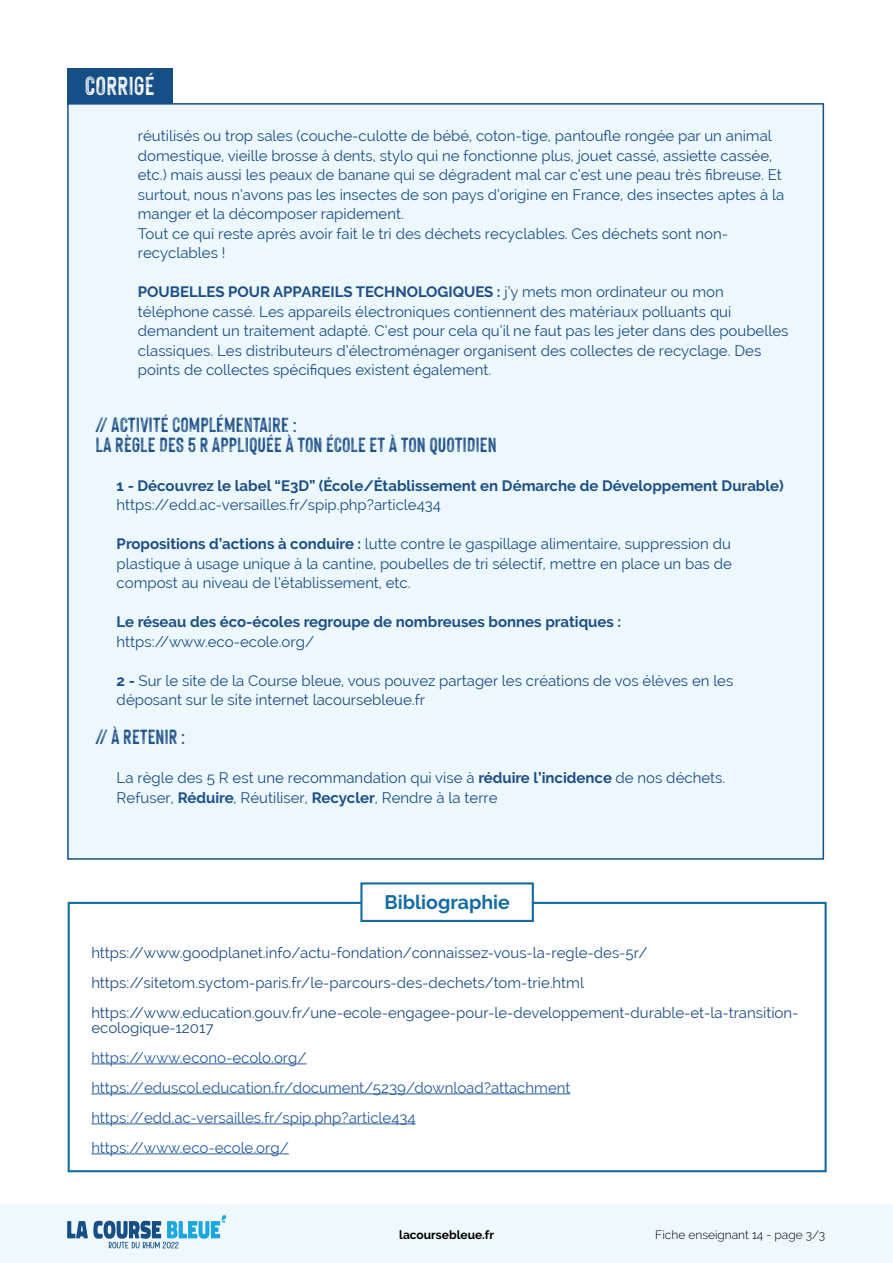
<style>
.page{position:relative;width:893px;height:1263px;background:#fff}
.page>*{position:absolute;margin:0;border:0;box-sizing:border-box;transform-origin:0 0}
.t1{font:28.5px "Hackney Vector";color:#fff}
.t2{font:22.5px/19.5px "Hackney Vector";color:#1d4e85}
.t3{font:700 19.5px "Raleway";color:#146ca0}
.t4{font:15px/19.5px "Raleway";color:#1d4e85}
.t5{font:15px/30px "Raleway";color:#275b9b}
.t6{font:700 15px "Raleway";color:#1d4e85}
.t7{font:300 12px "Raleway";color:#000}
.t8{font:700 12px "Raleway";color:#000}
.s1{font-weight:700}
</style>
<div class="page">
<div style="left:0;top:1205px;width:893px;height:58px;background:#eff8fd"></div>
<svg style="left:67px;top:1215px;width:159px;height:33px"></svg>
<div style="left:67px;top:103px;width:757px;height:757px;background:#ecf8fd;border:2px solid #164f85"></div>
<div style="left:67px;top:68px;width:106px;height:35px;background:#164f85"></div>
<div style="left:68px;top:902px;width:759px;height:270px;border:2px solid #146ca0"></div>
<hr style="left:91px;top:1063px;width:216px;height:1px;background:#275b9b">
<hr style="left:91px;top:1093px;width:479px;height:1px;background:#275b9b">
<hr style="left:91px;top:1123px;width:325px;height:1px;background:#275b9b">
<hr style="left:91px;top:1153px;width:198px;height:1px;background:#275b9b">
<div style="left:361px;top:883px;width:172px;height:38px;background:#fff"></div>
<div style="left:360px;top:882px;width:174px;height:40px;border:2px solid #146ca0"></div>
<h1 class="t1" style="left:85px;top:70px;width:71px">CORRIGÉ</h1>
<p class="t4" style="left:138px;top:126px;width:648px">réutilisés ou trop sales (couche-culotte de bébé, coton-tige, pantoufle rongée par un animal domestique, vieille brosse à dents, stylo qui ne fonctionne plus, jouet cassé, assiette cassée, etc.) mais aussi les peaux de banane qui se dégradent mal car c’est une peau très fibreuse. Et surtout, nous n’avons pas les insectes de son pays d’origine en France, des insectes aptes à la manger et la décomposer rapidement.<br>Tout ce qui reste après avoir fait le tri des déchets recyclables. Ces déchets sont non&shy;recyclables !</p>
<p class="t4" style="left:138px;top:282px;width:652px"><span class="s1">POUBELLES POUR APPAREILS TECHNOLOGIQUES :</span> j’y mets mon ordinateur ou mon téléphone cassé. Les appareils électroniques contiennent des matériaux polluants qui demandent un traitement adapté. C’est pour cela qu’il ne faut pas les jeter dans des poubelles classiques. Les distributeurs d’électroménager organisent des collectes de recyclage. Des points de collectes spécifiques existent également.</p>
<h2 class="t2" style="left:95px;top:415px;width:403px">// ACTIVITÉ COMPLÉMENTAIRE :<br>LA RÈGLE DES 5 R APPLIQUÉE À TON ÉCOLE ET À TON QUOTIDIEN</h2>
<p class="t6" style="left:117px;top:477px;width:668px">1 - Découvrez le label “E3D” (École/Établissement en Démarche de Développement Durable)</p>
<p class="t4" style="left:117px;top:495px;width:326px">https://edd.ac-versailles.fr/spip.php?article434</p>
<p class="t4" style="left:117px;top:534px;width:617px;text-align:justify"><span class="s1">Propositions d’actions à conduire :</span> lutte contre le gaspillage alimentaire, suppression du plastique à usage unique à la cantine, poubelles de tri sélectif, mettre en place un bas de compost au niveau de l’établissement, etc.</p>
<p class="t6" style="left:117px;top:614px;width:506px">Le réseau des éco-écoles regroupe de nombreuses bonnes pratiques :</p>
<p class="t4" style="left:117px;top:632px;width:199px">https://www.eco-ecole.org/</p>
<p class="t4" style="left:117px;top:671px;width:618px"><span class="s1">2 -</span> Sur le site de la Course bleue, vous pouvez partager les créations de vos élèves en les déposant sur le site internet lacoursebleue.fr</p>
<h2 class="t2" style="left:95px;top:727px;width:91px">// À RETENIR :</h2>
<p class="t4" style="left:117px;top:768px;width:610px">La règle des 5 R est une recommandation qui vise à <span class="s1">réduire l’incidence</span> de nos déchets.<br>Refuser, <span class="s1">Réduire</span>, Réutiliser, <span class="s1">Recycler</span>, Rendre à la terre</p>
<h3 class="t3" style="left:384px;top:891px;width:127px">Bibliographie</h3>
<p class="t4" style="left:91px;top:937px;width:709px;line-height:30px">https://www.goodplanet.info/actu-fondation/connaissez-vous-la-regle-des-5r/ https://sitetom.syctom-paris.fr/le-parcours-des-dechets/tom-trie.html https://www.education.gouv.fr/une-ecole-engagee-pour-le-developpement-durable-et-la-transition-</p>
<p class="t4" style="left:91px;top:1018px;width:124px">ecologique-12017</p>
<p class="t5" style="left:91px;top:1042px;width:481px">https://www.econo-ecolo.org/ https://eduscol.education.fr/document/5239/download?attachment https://edd.ac-versailles.fr/spip.php?article434 https://www.eco-ecole.org/</p>
<p class="t8" style="left:399px;top:1228px;width:96px">lacoursebleue.fr</p>
<p class="t7" style="left:655px;top:1228px;width:171px">Fiche enseignant 14 - page 3/3</p>
</div>
